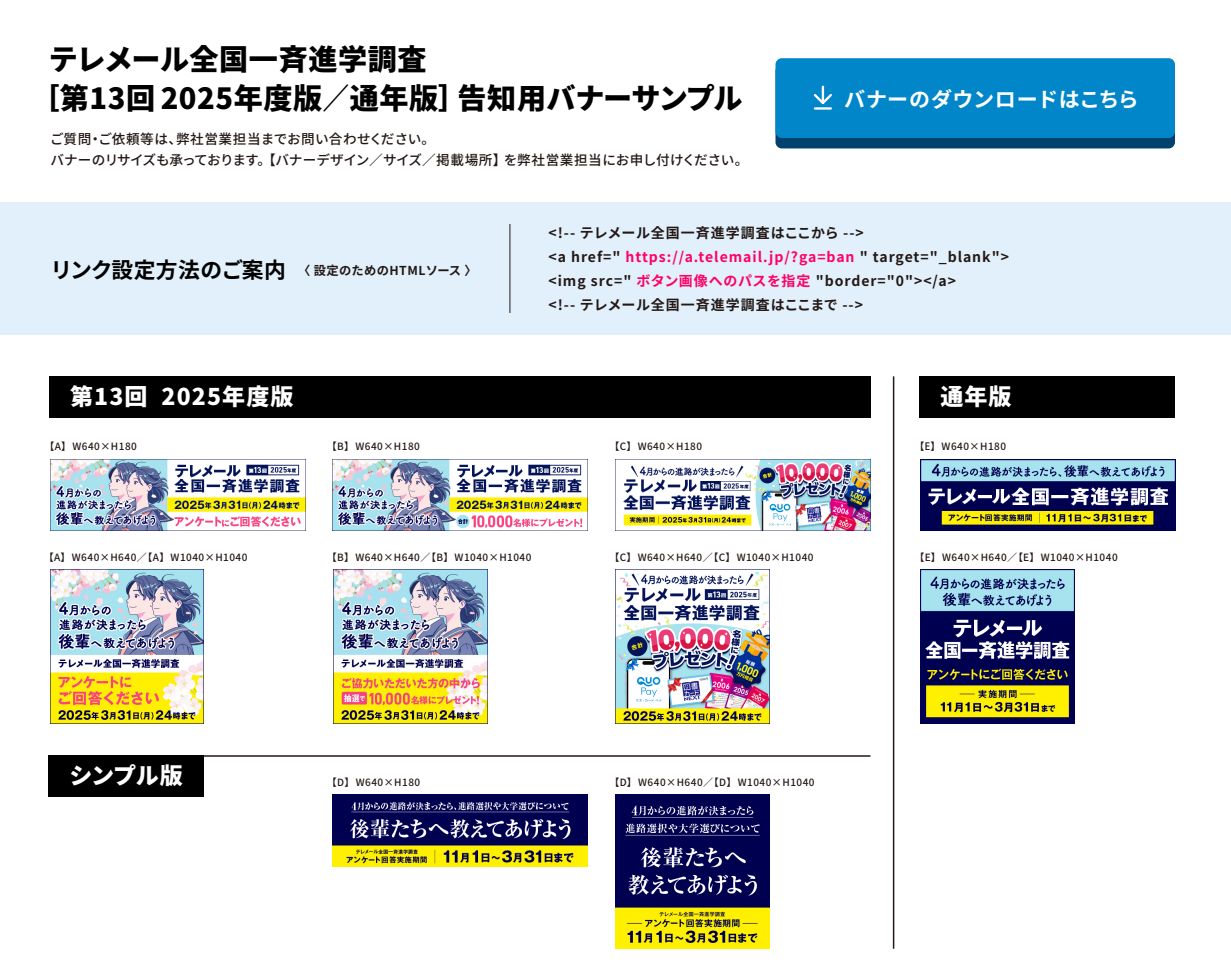
<style>
.page{position:relative;width:1231px;height:980px;background:#fff}
.page>*{position:absolute;margin:0;border:0;box-sizing:border-box;transform-origin:0 0}
.t1{font:900 29.1px "Noto Sans JP";letter-spacing:.02em;color:#000}
.t2{font:900 23px "Noto Sans JP";letter-spacing:.05em;color:#fff}
.t3{font:700 20.85px "Noto Sans JP";letter-spacing:.005em;color:#fff}
.t4{font:700 14px/24px "Noto Sans JP";letter-spacing:.07em;color:#231815}
.t5{font:500 13.65px/21.3px "Noto Sans JP";color:#231815}
.t6{font:700 12.3px "Noto Sans JP";letter-spacing:.03em;color:#231815}
.t7{font:500 10px "Noto Sans JP";letter-spacing:.05em;color:#231815}
.s1{font-size:21.8px;color:#000}
.s2{color:#ff0065}
.s3{font-family:"Koz Go Pr 6 N"}
</style>
<div class="page">
<hr style="left:50px;top:755px;width:820px;height:2px;background:#231815">
<div style="left:776px;top:65px;width:399px;height:83px;background:#00426d;border-radius:6px"></div>
<div style="left:776px;top:58px;width:399px;height:80px;background:#0086c9;border-radius:6px"></div>
<hr style="left:815px;top:107px;width:16px;height:3px;background:#fff">
<svg style="left:813px;top:87px;width:19px;height:18px"></svg>
<div style="left:49px;top:376px;width:821px;height:42px;background:#000"></div>
<div style="left:49px;top:755px;width:155px;height:42px;background:#000"></div>
<div style="left:919px;top:376px;width:256px;height:42px;background:#000"></div>
<div style="left:0;top:202px;width:1231px;height:133px;background:#e1f0fa"></div>
<hr style="left:510px;top:224px;width:1px;height:89px;background:#231815">
<img style="left:50px;top:459px;width:255px;height:72px">
<img style="left:333px;top:459px;width:255px;height:72px">
<img style="left:615px;top:459px;width:255px;height:72px">
<img style="left:920px;top:459px;width:255px;height:72px">
<img style="left:50px;top:570px;width:154px;height:154px">
<img style="left:333px;top:795px;width:255px;height:72px">
<img style="left:616px;top:795px;width:154px;height:154px">
<img style="left:333px;top:570px;width:154px;height:154px">
<img style="left:616px;top:570px;width:154px;height:154px">
<img style="left:921px;top:570px;width:154px;height:154px">
<hr style="left:893px;top:376px;width:1px;height:573px;background:#231815">
<h1 class="t1" style="left:49px;top:43px;width:379px">テレメール全国一斉進学調査</h1>
<h1 class="t1" style="left:31px;top:81px;width:714px">［第13回 2025年度版／通年版］告知用バナーサンプル</h1>
<h3 class="t5" style="left:50px;top:129px;width:700px">ご質問・ご依頼等は、弊社営業担当までお問い合わせください。<br>バナーのリサイズも承っております。【バナーデザイン／サイズ／掲載場所】を弊社営業担当にお申し付けください。</h3>
<h3 class="t3" style="left:844px;top:88px;width:296px">バナーのダウンロードはこちら</h3>
<p class="t6" style="left:51px;top:264px;width:428px"><span class="s1">リンク設定方法のご案内</span> 〈 設定のためのHTMLソース 〉</p>
<h2 class="t2" style="left:70px;top:384px;width:225px">第13回 2025年度版</h2>
<h3 class="t4" style="left:549px;top:221px;width:462px">&lt;!-- テレメール全国一斉進学調査はここから --&gt;<br>&lt;a href=" <span class="s2">https://a.telemail.jp/?ga=ban</span> " target="_blank"&gt; &lt;img src=" <span class="s2">ボタン画像へのパスを指定</span> "border="0"&gt;&lt;/a&gt;<br>&lt;!-- テレメール全国一斉進学調査はここまで --&gt;</h3>
<h2 class="t2" style="left:940px;top:384px;width:73px">通年版</h2>
<p class="t7" style="left:44px;top:441px;width:94px">【A】 W640×H180</p>
<p class="t7" style="left:327px;top:441px;width:94px">【B】 W640×H180</p>
<p class="t7" style="left:609px;top:441px;width:94px">【C】 W640×H180</p>
<p class="t7" style="left:914px;top:441px;width:93px">【<span class="s3">E</span>】 W640×H180</p>
<p class="t7" style="left:44px;top:551px;width:205px">【A】 W640×H640／【A】 W1040×H1040</p>
<h2 class="t2" style="left:69px;top:763px;width:115px">シンプル版</h2>
<p class="t7" style="left:327px;top:551px;width:206px">【B】 W640×H640／【B】 W1040×H1040</p>
<p class="t7" style="left:609px;top:551px;width:206px">【C】 W640×H640／【C】 W1040×H1040</p>
<p class="t7" style="left:914px;top:551px;width:205px">【E】 W640×H640／【E】 W1040×H1040</p>
<p class="t7" style="left:327px;top:776px;width:95px">【D】 W640×H180</p>
<p class="t7" style="left:609px;top:776px;width:207px">【D】 W640×H640／【D】 W1040×H1040</p>
</div>
